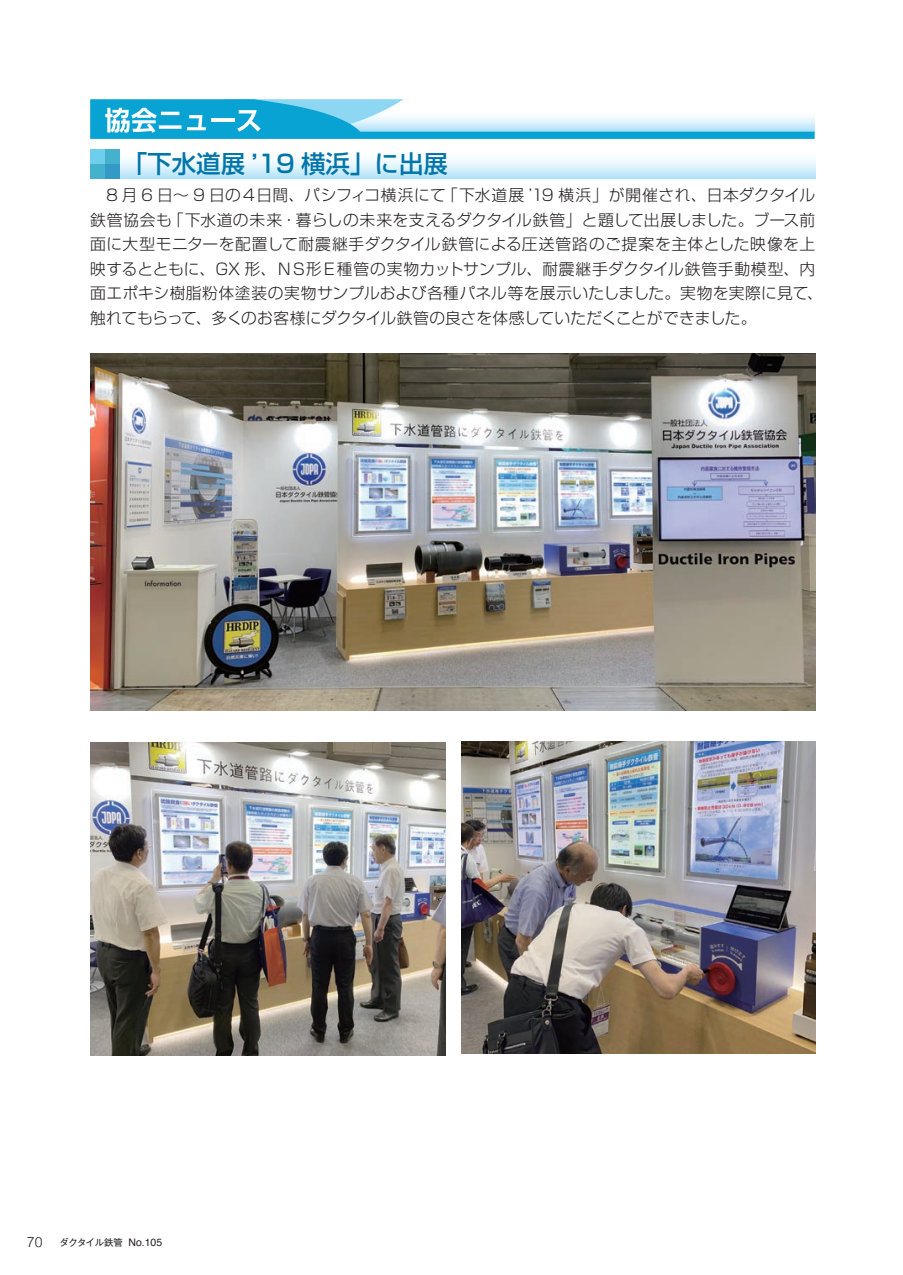
<style>
.page{position:relative;width:903px;height:1275px;background:#fff}
.page>*{position:absolute;margin:0;border:0;box-sizing:border-box;transform-origin:0 0}
.t1{font:500 24.5px "Shin Go Pr 6 N";color:#0075aa}
.t2{font:300 15.75px/24.5px "Shin Go Pr 6 N";letter-spacing:.015em;color:#231f20}
.t3{font:9.28px "Gothic MB101 Pro";letter-spacing:-.05em;color:#231f20}
.s1{font-family:"Helvetica";font-weight:300;font-size:14px}
.s2{font-family:"Helvetica";font-size:10.5px}
</style>
<div class="page">
<svg style="left:90px;top:99px;width:725px;height:40px"></svg>
<div style="left:118px;top:149px;width:697px;height:30px;background:linear-gradient(to bottom,#fff,#bbe6f9)"></div>
<div style="left:90px;top:149px;width:30px;height:30px;background:#44b2cd"></div>
<div style="left:105px;top:164px;width:15px;height:15px;background:#3599c8"></div>
<div style="left:90px;top:149px;width:15px;height:15px;background:#6eceeb"></div>
<img style="left:91px;top:353px;width:724px;height:358px">
<img style="left:90px;top:743px;width:355px;height:312px">
<img style="left:461px;top:742px;width:354px;height:312px">
<h1 class="t1" style="left:123px;top:143px;width:327px">「下水道展 ʼ19 横浜」に出展</h1>
<p class="t2" style="left:90px;top:181px;width:734px">　8 月 6 日～ 9 日の４日間、パシフィコ横浜にて「下水道展 ʼ19 横浜」が開催され、日本ダクタイル鉄管協会も「下水道の未来・暮らしの未来を支えるダクタイル鉄管」と題して出展しました。ブース前面に大型モニターを配置して耐震継手ダクタイル鉄管による圧送管路のご提案を主体とした映像を上映するとともに、GX 形、ＮＳ形Ｅ種管の実物カットサンプル、耐震継手ダクタイル鉄管手動模型、内面エポキシ樹脂粉体塗装の実物サンプルおよび各種パネル等を展示いたしました。実物を実際に見て、触れてもらって、多くのお客様にダクタイル鉄管の良さを体感していただくことができました。</p>
<p class="t3" style="left:27px;top:1235px;width:137px"><span class="s1">70</span> ダクタイル鉄管 <span class="s2">No.105</span></p>
</div>
